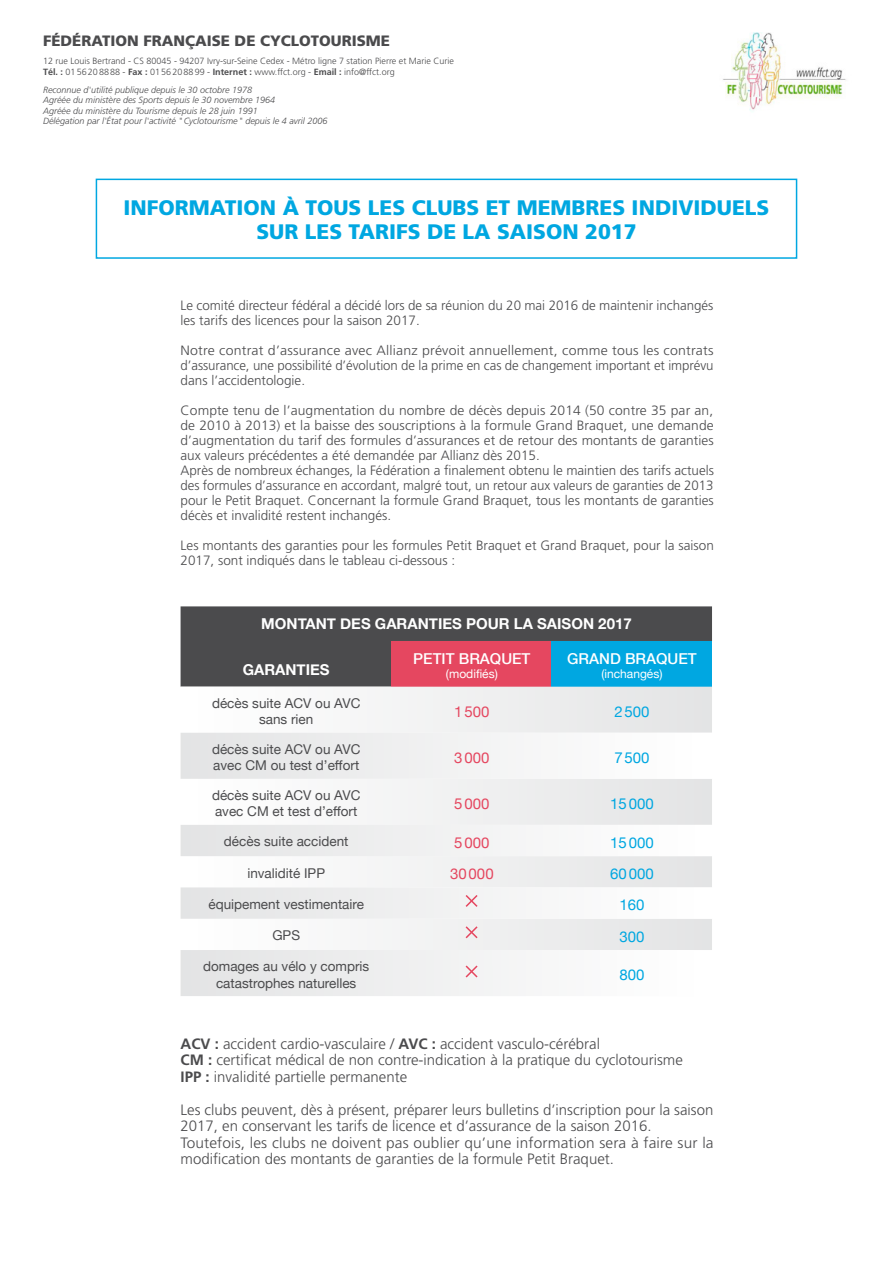
<style>
.page{position:relative;width:893px;height:1263px;background:#fff}
.page>*{position:absolute;margin:0;border:0;box-sizing:border-box;transform-origin:0 0}
.t1{font:900 21px "Frutiger";color:#00a7e1}
.t2{font:300 15px/16.5px "Frutiger";color:#4b4b4d}
.t3{font:700 15px "Helvetica Neue";color:#fff}
.t4{font:900 15px "Frutiger";color:#4b4b4d}
.t5{font:15px "Helvetica Neue";color:#00a7e1}
.t6{font:500 15px "Helvetica Neue";color:#fff}
.t7{font:15px "Helvetica Neue";color:#e54760}
.t8{font:300 13.5px/15px "Frutiger";color:#4b4b4d}
.t9{font:13.5px "Helvetica Neue";color:#4b4b4d}
.t10{font:300 13.5px/15px "Frutiger";color:#4b4b4d;text-align:justify;scale:1.05 1}
.t11{font:12px "Helvetica Neue";color:#fff}
.t12{font:italic 300 9px "Frutiger";color:#4b4b4d}
.t13{font:300 9px "Frutiger";color:#4b4b4d}
.s1{font-weight:700}
</style>
<div class="page">
<div style="left:96px;top:179px;width:701px;height:80px;border:2px solid #00a7e1"></div>
<img style="left:723px;top:32px;width:123px;height:79px">
<div style="left:181px;top:606px;width:531px;height:81px;background:#4b4b4d"></div>
<div style="left:392px;top:641px;width:160px;height:46px;background:#e54760"></div>
<div style="left:552px;top:641px;width:160px;height:46px;background:#00a7e1"></div>
<svg style="left:350px;top:687px;width:362px;height:263px"></svg>
<svg style="left:181px;top:733px;width:531px;height:46px"></svg>
<svg style="left:181px;top:825px;width:531px;height:31px"></svg>
<svg style="left:181px;top:887px;width:531px;height:32px"></svg>
<svg style="left:464px;top:925px;width:15px;height:15px"></svg>
<div style="left:181px;top:950px;width:328px;height:46px;background:#ececed"></div>
<p class="t4" style="left:43px;top:32px;width:349px">FÉDÉRATION FRANÇAISE DE CYCLOTOURISME</p>
<p class="t13" style="left:43px;top:56px;width:412px">12 rue Louis Bertrand - CS 80045 - 94207 Ivry-sur-Seine Cedex - Métro ligne 7 station Pierre et Marie Curie</p>
<p class="t13" style="left:43px;top:67px;width:353px"><span class="s1">Tél. :</span> 0156208888 - <span class="s1">Fax :</span> 0156208899 - <span class="s1">Internet :</span> www.ffct.org - <span class="s1">Email :</span> info@ffct.org</p>
<p class="t12" style="left:43px;top:85px;width:211px">Reconnue d'utilité publique depuis le 30 octobre 1978</p>
<p class="t12" style="left:43px;top:95px;width:234px">Agréée du ministère des Sports depuis le 30 novembre 1964</p>
<p class="t12" style="left:43px;top:106px;width:216px">Agréée du ministère du Tourisme depuis le 28 juin 1991</p>
<p class="t12" style="left:43px;top:116px;width:286px">Délégation par l'État pour l'activité "Cyclotourisme " depuis le 4 avril 2006</p>
<p class="t1" style="left:124px;top:195px;width:647px">INFORMATION À TOUS LES CLUBS ET MEMBRES INDIVIDUELS</p>
<p class="t1" style="left:256px;top:219px;width:382px">SUR LES TARIFS DE LA SAISON 2017</p>
<p class="t8" style="left:181px;top:298px;width:534px">Le comité directeur fédéral a décidé lors de sa réunion du 20 mai 2016 de maintenir inchangés les tarifs des licences pour la saison 2017.</p>
<p class="t10" style="left:181px;top:343px;width:509px">Notre contrat d’assurance avec Allianz prévoit annuellement, comme tous les contrats d’assurance, une possibilité d’évolution de la prime en cas de changement important et imprévu dans l’accidentologie.</p>
<p class="t8" style="left:181px;top:403px;width:535px;text-align:justify">Compte tenu de l’augmentation du nombre de décès depuis 2014 (50 contre 35 par an, de 2010 à 2013) et la baisse des souscriptions à la formule Grand Braquet, une demande d’augmentation du tarif des formules d’assurances et de retour des montants de garanties aux valeurs précédentes a été demandée par Allianz dès 2015.</p>
<p class="t8" style="left:181px;top:463px;width:535px;text-align:justify">Après de nombreux échanges, la Fédération a finalement obtenu le maintien des tarifs actuels des formules d’assurance en accordant, malgré tout, un retour aux valeurs de garanties de 2013 pour le Petit Braquet. Concernant la formule Grand Braquet, tous les montants de garanties décès et invalidité restent inchangés.</p>
<p class="t8" style="left:181px;top:538px;width:535px">Les montants des garanties pour les formules Petit Braquet et Grand Braquet, pour la saison<br>2017, sont indiqués dans le tableau ci-dessous :</p>
<p class="t3" style="left:261px;top:610px;width:372px">MONTANT DES GARANTIES POUR LA SAISON 2017</p>
<p class="t6" style="left:413px;top:646px;width:119px">PETIT BRAQUET</p>
<p class="t11" style="left:446px;top:664px;width:53px">(modifiés)</p>
<p class="t6" style="left:567px;top:646px;width:131px">GRAND BRAQUET</p>
<p class="t3" style="left:243px;top:656px;width:88px">GARANTIES</p>
<p class="t11" style="left:601px;top:664px;width:63px">(inchangés)</p>
<p class="t9" style="left:212px;top:692px;width:150px">décès suite ACV ou AVC</p>
<p class="t9" style="left:259px;top:708px;width:56px">sans rien</p>
<p class="t7" style="left:454px;top:699px;width:37px">1500</p>
<p class="t5" style="left:614px;top:699px;width:37px">2500</p>
<p class="t9" style="left:212px;top:738px;width:150px">décès suite ACV ou AVC</p>
<p class="t9" style="left:213px;top:754px;width:148px">avec CM ou test d’effort</p>
<p class="t9" style="left:212px;top:784px;width:150px">décès suite ACV ou AVC</p>
<p class="t9" style="left:215px;top:800px;width:144px">avec CM et test d’effort</p>
<p class="t7" style="left:454px;top:745px;width:37px">3000</p>
<p class="t5" style="left:614px;top:745px;width:37px">7500</p>
<p class="t7" style="left:454px;top:791px;width:37px">5000</p>
<p class="t5" style="left:610px;top:791px;width:45px">15000</p>
<p class="t9" style="left:224px;top:830px;width:126px">décès suite accident</p>
<p class="t7" style="left:454px;top:829px;width:37px">5000</p>
<p class="t5" style="left:610px;top:829px;width:45px">15000</p>
<p class="t9" style="left:247px;top:861px;width:79px">invalidité IPP</p>
<p class="t7" style="left:450px;top:861px;width:45px">30000</p>
<p class="t5" style="left:610px;top:861px;width:45px">60000</p>
<p class="t9" style="left:208px;top:892px;width:157px">équipement vestimentaire</p>
<p class="t5" style="left:619px;top:892px;width:27px">160</p>
<p class="t9" style="left:272px;top:924px;width:29px">GPS</p>
<p class="t5" style="left:619px;top:923px;width:27px">300</p>
<p class="t9" style="left:203px;top:955px;width:168px">domages au vélo y compris</p>
<p class="t9" style="left:216px;top:971px;width:142px">catastrophes naturelles</p>
<p class="t5" style="left:619px;top:962px;width:27px">800</p>
<p class="t2" style="left:181px;top:1035px;width:421px"><span class="s1">ACV :</span> accident cardio-vasculaire / <span class="s1">AVC :</span> accident vasculo-cérébral</p>
<p class="t2" style="left:181px;top:1052px;width:504px"><span class="s1">CM :</span> certificat médical de non contre-indication à la pratique du cyclotourisme</p>
<p class="t2" style="left:181px;top:1068px;width:228px"><span class="s1">IPP :</span> invalidité partielle permanente</p>
<p class="t2" style="left:181px;top:1101px;width:534px">Les clubs peuvent, dès à présent, préparer leurs bulletins d’inscription pour la saison<br>2017, en conservant les tarifs de licence et d’assurance de la saison 2016.</p>
<p class="t2" style="left:181px;top:1134px;width:534px">Toutefois, les clubs ne doivent pas oublier qu’une information sera à faire sur la modification des montants de garanties de la formule Petit Braquet.</p>
</div>
